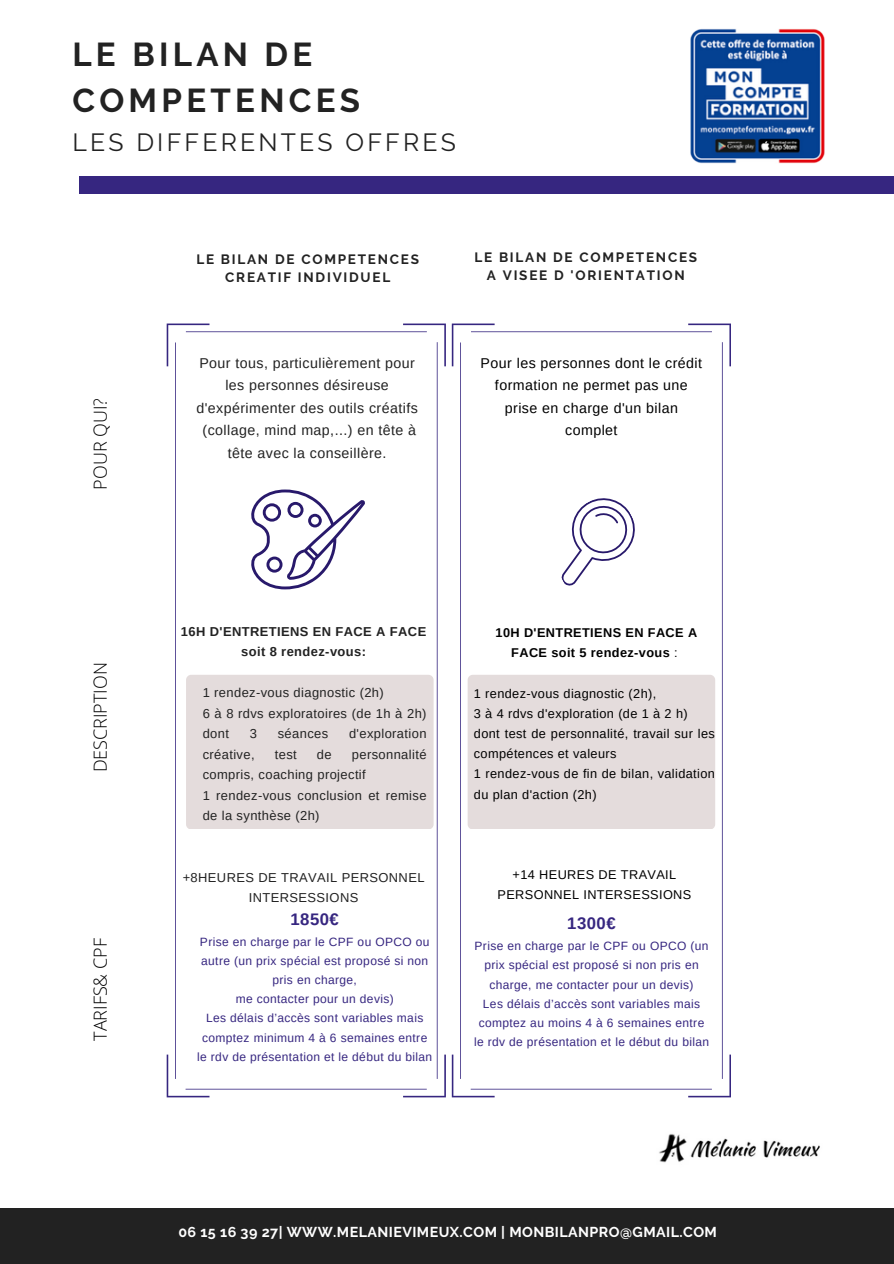
<style>
.page{position:relative;width:894px;height:1264px;background:#fff}
.page>*{position:absolute;margin:0;border:0;box-sizing:border-box;transform-origin:0 0}
.t1{font:700 33px/46.2px "Raleway";letter-spacing:.13em;color:#222}
.t2{font:24.75px "Raleway";letter-spacing:.13em;color:#222}
.t3{font:300 18px "Open Sans";color:#000}
.t4{font:700 16.8px "Arimo";letter-spacing:.03em;color:#362680}
.t5{font:14.25px/22.5px "Arimo";letter-spacing:.03em;color:#222;text-align:center}
.t6{font:14.25px/22.5px "Arimo";letter-spacing:.03em;color:#000;text-align:center}
.t7{font:700 14.25px "Raleway";letter-spacing:.03em;color:#fff}
.t8{font:700 13.5px/18px "Raleway";letter-spacing:.13em;color:#222;text-align:center}
.t9{font:12.9px/20.4px "Arimo";letter-spacing:.03em;color:#222}
.t10{font:700 12.9px/20.4px "Arimo";letter-spacing:.03em;color:#222;text-align:center}
.t11{font:12.75px/20.1px "Arimo";letter-spacing:.03em;color:#000}
.t12{font:700 12.75px/20.1px "Arimo";letter-spacing:.03em;color:#000;text-align:center}
.t13{font:12px/19.2px "Arimo";letter-spacing:.03em;color:#362680;text-align:center}
.s1{font-weight:400}
</style>
<div class="page">
<div style="left:79px;top:177px;width:814px;height:17px;background:#362680"></div>
<div style="left:0;top:1208px;width:893px;height:55px;background:#222"></div>
<img style="left:659px;top:1134px;width:161px;height:29px">
<svg style="left:167px;top:323px;width:279px;height:774px"></svg>
<svg style="left:451px;top:323px;width:279px;height:774px"></svg>
<svg style="left:250px;top:489px;width:115px;height:100px"></svg>
<svg style="left:535px;top:487px;width:112px;height:102px"></svg>
<img style="left:656px;top:28px;width:202px;height:149px">
<p class="t1" style="left:72px;top:32px;width:289px">LE BILAN DE<br>COMPETENCES</p>
<p class="t2" style="left:72px;top:128px;width:385px">LES DIFFERENTES OFFRES</p>
<p class="t3" style="left:87px;top:489px;width:93px;rotate:-90deg">POUR QUI?</p>
<p class="t8" style="left:196px;top:250px;width:224px">LE BILAN DE COMPETENCES<br>CREATIF INDIVIDUEL</p>
<p class="t5" style="left:196px;top:351px;width:223px">Pour tous, particulièrement pour les personnes désireuse d'expérimenter des outils créatifs</p>
<p class="t5" style="left:202px;top:419px;width:215px">(collage, mind map,...) en tête à tête avec la conseillère.</p>
<p class="t8" style="left:474px;top:248px;width:224px">LE BILAN DE COMPETENCES<br>A VISEE D 'ORIENTATION</p>
<p class="t6" style="left:480px;top:351px;width:223px">Pour les personnes dont le crédit formation ne permet pas une prise en charge d'un bilan complet</p>
<p class="t3" style="left:87px;top:772px;width:111px;rotate:-90deg">DESCRIPTION</p>
<p class="t3" style="left:87px;top:1040px;width:104px;rotate:-90deg">TARIFS&amp; CPF</p>
<h1 class="t10" style="left:181px;top:621px;width:247px">16H D'ENTRETIENS EN FACE A FACE soit 8 rendez-vous:</h1>
<h2 class="t9" style="left:203px;top:682px;width:183px">1 rendez-vous diagnostic (2h)</h2>
<p class="t9" style="left:203px;top:703px;width:225px">6 à 8 rdvs exploratoires (de 1h à 2h) dont</p>
<p class="t9" style="left:250px;top:723px;width:9px">3</p>
<p class="t9" style="left:278px;top:723px;width:52px">séances</p>
<p class="t9" style="left:349px;top:723px;width:79px">d'exploration</p>
<p class="t9" style="left:203px;top:744px;width:53px">créative,</p>
<p class="t9" style="left:275px;top:744px;width:23px">test</p>
<p class="t9" style="left:317px;top:744px;width:16px">de</p>
<p class="t9" style="left:203px;top:744px;width:225px;text-indent:149px">personnalité compris, coaching projectif</p>
<h3 class="t9" style="left:203px;top:785px;width:225px">1 rendez-vous conclusion et remise de la synthèse (2h)</h3>
<h3 class="t9" style="left:183px;top:866px;width:243px;text-align:center">+8HEURES DE TRAVAIL PERSONNEL<br>INTERSESSIONS</h3>
<h3 class="t4" style="left:290px;top:909px;width:50px">1850€</h3>
<h4 class="t13" style="left:200px;top:932px;width:231px">Prise en charge par le CPF ou OPCO ou autre (un prix spécial est proposé si non pris en charge,</h4>
<h4 class="t13" style="left:236px;top:989px;width:159px">me contacter pour un devis)</h4>
<p class="t13" style="left:197px;top:1008px;width:236px">Les délais d’accès sont variables mais comptez minimum 4 à 6 semaines entre le rdv de présentation et le début du bilan</p>
<p class="t12" style="left:495px;top:623px;width:203px">10H D'ENTRETIENS EN FACE A<br>FACE soit 5 rendez-vous <span class="s1">:</span></p>
<p class="t11" style="left:474px;top:683px;width:184px">1 rendez-vous diagnostic (2h),</p>
<p class="t11" style="left:474px;top:703px;width:215px">3 à 4 rdvs d'exploration (de 1 à 2 h)</p>
<p class="t11" style="left:474px;top:723px;width:242px">dont test de personnalité, travail sur les compétences et valeurs</p>
<p class="t11" style="left:474px;top:764px;width:242px">1 rendez-vous de fin de bilan, validation du plan d'action (2h)</p>
<p class="t11" style="left:497px;top:864px;width:195px;text-align:center">+14 HEURES DE TRAVAIL<br>PERSONNEL INTERSESSIONS</p>
<p class="t4" style="left:567px;top:914px;width:50px">1300€</p>
<p class="t13" style="left:474px;top:936px;width:235px">Prise en charge par le CPF ou OPCO (un prix spécial est proposé si non pris en charge, me contacter pour un devis)</p>
<p class="t13" style="left:474px;top:993px;width:236px">Les délais d’accès sont variables mais comptez au moins 4 à 6 semaines entre le rdv de présentation et le début du bilan</p>
<h6 class="t7" style="left:178px;top:1223px;width:540px">06 15 16 39 27| WWW.MELANIEVIMEUX.COM | MONBILANPRO@GMAIL.COM</h6>
</div>
